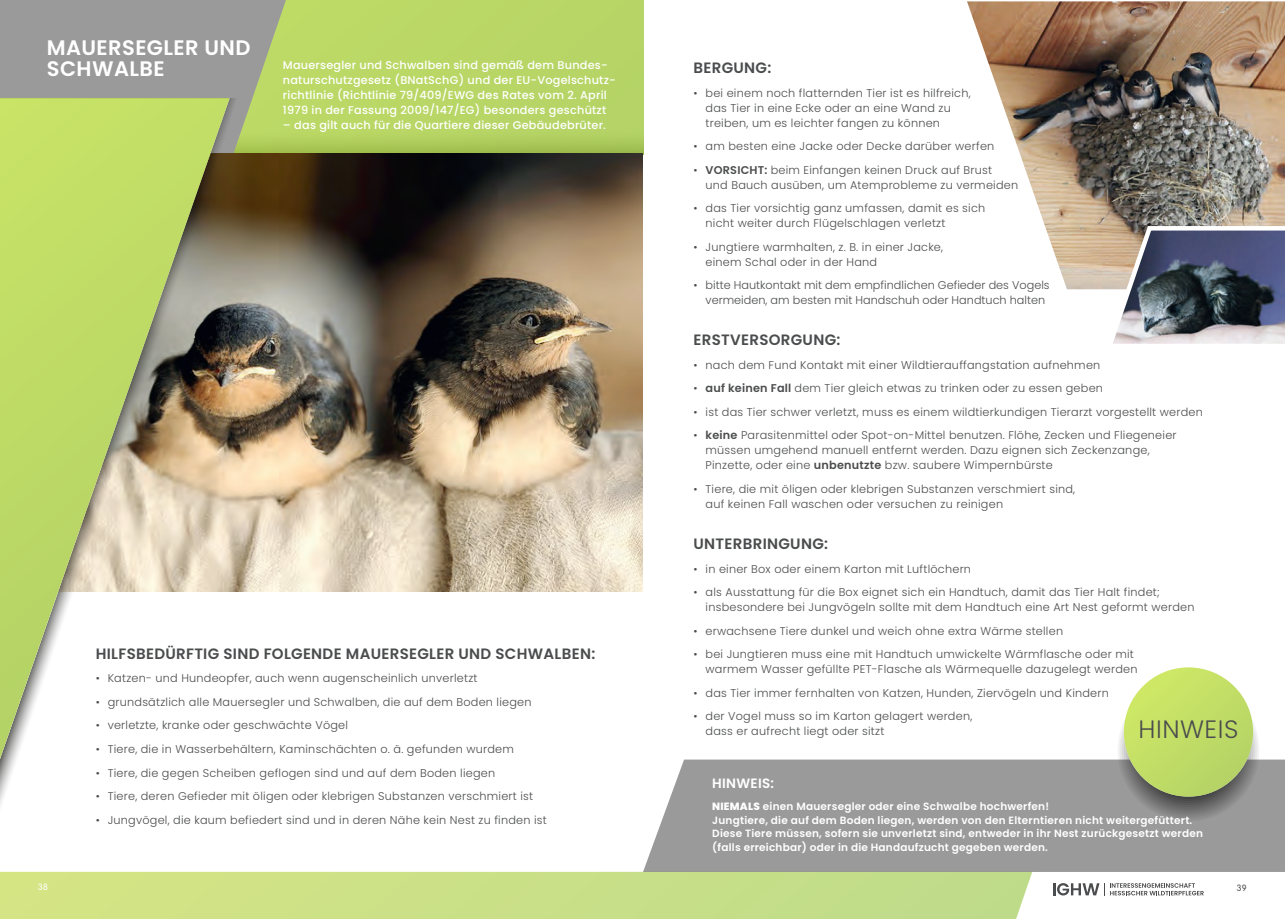
<style>
.page{position:relative;width:1285px;height:919px;background:#fff}
.page>*{position:absolute;margin:0;border:0;box-sizing:border-box;transform-origin:0 0}
.t1{font:300 25.05px "Poppins";letter-spacing:.02em;color:#4b4c4d}
.t2{font:600 21px/21px "Poppins";letter-spacing:.02em;color:#fff}
.t3{font:600 15px "Poppins";letter-spacing:.02em;color:#4b4c4d}
.t4{font:600 13.5px "Poppins";letter-spacing:.02em;color:#fff}
.t5{font:300 11.25px/15px "Poppins";letter-spacing:.02em;color:#4b4c4d}
.t6{font:500 11.25px/15px "Poppins";letter-spacing:.02em;color:#fff}
.t7{font:300 11.25px/15px "Poppins";color:#4b4c4d}
.t8{font:600 10.5px/13.5px "Poppins";letter-spacing:.02em;color:#fff}
.t9{font:300 9px "VAG Rounded LT";color:#fff}
.t10{font:300 9px "VAG Rounded LT";color:#4b4c4d}
.s1{font-weight:600}
.s2{font-weight:800}
</style>
<div class="page">
<svg style="left:286px;top:0;width:357px;height:155px;background:#b6d363"></svg>
<div style="left:0;top:0;width:286px;height:154px;background:#9a9a9b"></div>
<img style="left:281px;top:154px;width:361px;height:438px">
<svg style="left:0;top:98px;width:281px;height:661px"></svg>
<img style="left:967px;top:1px;width:317px;height:288px">
<div style="left:643px;top:759px;width:641px;height:112px;background:#9a9a9b"></div>
<svg style="left:0;top:871px;width:1032px;height:47px;background:#cadf88"></svg>
<svg style="left:1053px;top:883px;width:150px;height:12px"></svg>
<svg style="left:1115px;top:677px;width:145px;height:146px"></svg>
<svg style="left:1117px;top:679px;width:141px;height:142px"></svg>
<svg style="left:1119px;top:681px;width:137px;height:138px"></svg>
<svg style="left:1121px;top:683px;width:133px;height:134px"></svg>
<div style="left:1123px;top:685px;width:129px;height:130px;background:linear-gradient(to right,#808080,#787879);border-radius:50%"></div>
<div style="left:1125px;top:687px;width:125px;height:126px;background:#757576;border-radius:50%"></div>
<div style="left:1127px;top:689px;width:121px;height:122px;background:#6e6e6f;border-radius:50%"></div>
<div style="left:1129px;top:691px;width:117px;height:118px;background:#676767;border-radius:50%"></div>
<div style="left:1131px;top:693px;width:113px;height:114px;background:#606060;border-radius:50%"></div>
<svg style="left:1133px;top:695px;width:109px;height:110px"></svg>
<div style="left:1123px;top:667px;width:129px;height:129px;background:#c2de66;border-radius:65px"></div>
<img style="left:1103px;top:224px;width:181px;height:120px">
<h2 class="t2" style="left:47px;top:38px;width:205px">MAUERSEGLER UND<br>SCHWALBE</h2>
<p class="t6" style="left:283px;top:58px;width:334px">Mauersegler und Schwalben sind gemäß dem Bundes&shy;naturschutzgesetz (BNatSchG) und der EU-Vogelschutz&shy;richtlinie (Richtlinie 79/409/EWG des Rates vom 2. April 1979 in der Fassung 2009/147/EG) besonders geschützt</p>
<p class="t6" style="left:283px;top:118px;width:324px">– das gilt auch für die Quartiere dieser Gebäudebrüter.</p>
<h3 class="t3" style="left:96px;top:645px;width:501px">HILFSBEDÜRFTIG SIND FOLGENDE MAUERSEGLER UND SCHWALBEN:</h3>
<p class="t5" style="left:96px;top:671px;width:383px">• Katzen- und Hundeopfer, auch wenn augenscheinlich unverletzt</p>
<p class="t5" style="left:96px;top:694px;width:437px">• grundsätzlich alle Mauersegler und Schwalben, die auf dem Boden liegen</p>
<p class="t5" style="left:96px;top:718px;width:254px">• verletzte, kranke oder geschwächte Vögel</p>
<p class="t5" style="left:96px;top:741px;width:419px">• Tiere, die in Wasserbehältern, Kaminschächten o. ä. gefunden wurdem</p>
<p class="t5" style="left:96px;top:765px;width:401px">• Tiere, die gegen Scheiben geflogen sind und auf dem Boden liegen</p>
<p class="t5" style="left:96px;top:788px;width:439px">• Tiere, deren Gefieder mit öligen oder klebrigen Substanzen verschmiert ist</p>
<p class="t5" style="left:96px;top:812px;width:452px">• Jungvögel, die kaum befiedert sind und in deren Nähe kein Nest zu finden ist</p>
<h3 class="t3" style="left:693px;top:59px;width:79px">BERGUNG:</h3>
<p class="t5" style="left:705px;top:85px;width:266px;text-indent:-12px">• bei einem noch flatternden Tier ist es hilfreich, das Tier in eine Ecke oder an eine Wand zu treiben, um es leichter fangen zu können</p>
<p class="t5" style="left:693px;top:139px;width:302px">• am besten eine Jacke oder Decke darüber werfen</p>
<p class="t5" style="left:705px;top:162px;width:314px;text-indent:-12px">• <span class="s1">VORSICHT:</span> beim Einfangen keinen Druck auf Brust<br>und Bauch ausüben, um Atemprobleme zu vermeiden</p>
<p class="t5" style="left:705px;top:201px;width:281px;text-indent:-12px">• das Tier vorsichtig ganz umfassen, damit es sich nicht weiter durch Flügelschlagen verletzt</p>
<p class="t5" style="left:705px;top:239px;width:239px;text-indent:-12px">• Jungtiere warmhalten, z. B. in einer Jacke, einem Schal oder in der Hand</p>
<p class="t7" style="left:705px;top:278px;width:345px;text-indent:-12px">• bitte Hautkontakt mit dem empfindlichen Gefieder des Vogels vermeiden, am besten mit Handschuh oder Handtuch halten</p>
<h3 class="t3" style="left:693px;top:331px;width:148px">ERSTVERSORGUNG:</h3>
<p class="t5" style="left:693px;top:357px;width:408px">• nach dem Fund Kontakt mit einer Wildtierauffangstation aufnehmen</p>
<p class="t5" style="left:693px;top:381px;width:411px">• <span class="s1">auf keinen Fall</span> dem Tier gleich etwas zu trinken oder zu essen geben</p>
<p class="t5" style="left:693px;top:404px;width:511px">• ist das Tier schwer verletzt, muss es einem wildtierkundigen Tierarzt vorgestellt werden</p>
<p class="t5" style="left:705px;top:428px;width:472px;text-indent:-12px">• <span class="s1">keine</span> Parasitenmittel oder Spot-on-Mittel benutzen. Flöhe, Zecken und Fliegeneier müssen umgehend manuell entfernt werden. Dazu eignen sich Zeckenzange,<br>Pinzette, oder eine <span class="s1">unbenutzte</span> bzw. saubere Wimpernbürste</p>
<p class="t5" style="left:705px;top:481px;width:371px;text-indent:-12px">• Tiere, die mit öligen oder klebrigen Substanzen verschmiert sind, auf keinen Fall waschen oder versuchen zu reinigen</p>
<h3 class="t3" style="left:693px;top:535px;width:136px">UNTERBRINGUNG:</h3>
<p class="t5" style="left:693px;top:561px;width:279px">• in einer Box oder einem Karton mit Luftlöchern</p>
<p class="t5" style="left:705px;top:584px;width:490px;text-indent:-12px">• als Ausstattung für die Box eignet sich ein Handtuch, damit das Tier Halt findet; insbesondere bei Jungvögeln sollte mit dem Handtuch eine Art Nest geformt werden</p>
<p class="t5" style="left:693px;top:623px;width:371px">• erwachsene Tiere dunkel und weich ohne extra Wärme stellen</p>
<p class="t5" style="left:705px;top:646px;width:433px;text-indent:-12px">• bei Jungtieren muss eine mit Handtuch umwickelte Wärmflasche oder mit warmem Wasser gefüllte PET-Flasche als Wärmequelle dazugelegt werden</p>
<p class="t5" style="left:693px;top:685px;width:417px">• das Tier immer fernhalten von Katzen, Hunden, Ziervögeln und Kindern</p>
<p class="t5" style="left:705px;top:708px;width:268px;text-indent:-12px">• der Vogel muss so im Karton gelagert werden, dass er aufrecht liegt oder sitzt</p>
<h1 class="t1" style="left:1138px;top:714px;width:101px">HINWEIS</h1>
<p class="t4" style="left:712px;top:775px;width:63px">HINWEIS:</p>
<p class="t8" style="left:712px;top:799px;width:492px"><span class="s2">NIEMALS</span> einen Mauersegler oder eine Schwalbe hochwerfen!<br>Jungtiere, die auf dem Boden liegen, werden von den Elterntieren nicht weitergefüttert.<br>Diese Tiere müssen, sofern sie unverletzt sind, entweder in ihr Nest zurückgesetzt werden (falls erreichbar) oder in die Handaufzucht gegeben werden.</p>
<p class="t9" style="left:38px;top:881px;width:11px">38</p>
<p class="t10" style="left:1236px;top:882px;width:11px">39</p>
</div>
